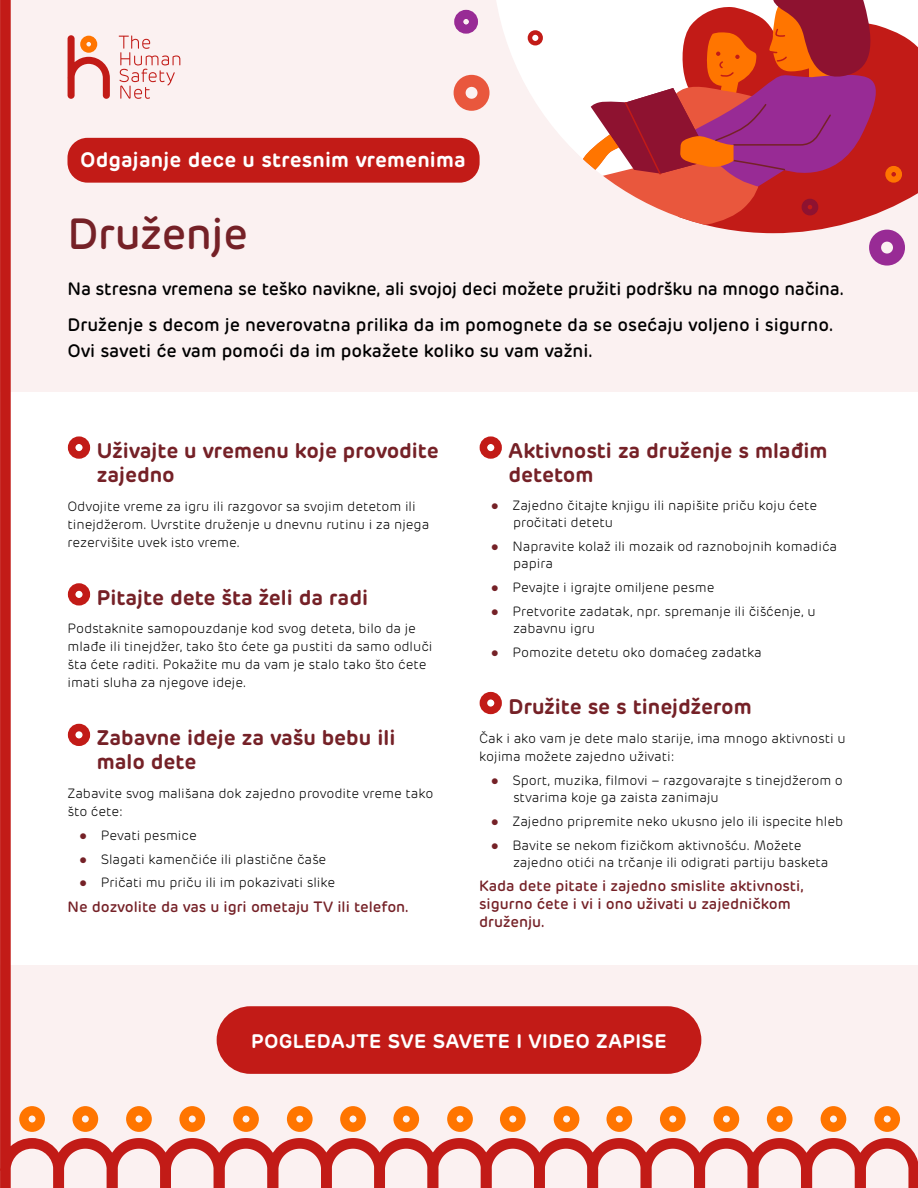
<style>
.page{position:relative;width:918px;height:1188px;background:#fff}
.page>*{position:absolute;margin:0;border:0;box-sizing:border-box;transform-origin:0 0}
.t1{font:500 43.5px "Rubrik";letter-spacing:-.01em;color:#752127}
.t2{font:600 21px/24px "Rubrik";color:#752127}
.t3{font:600 20.85px "Rubrik";letter-spacing:.01em;color:#fff}
.t4{font:600 19.5px "Rubrik";letter-spacing:.02em;color:#fff}
.t5{font:500 18px/36.3px "Rubrik";letter-spacing:-.005em;color:#000}
.t6{font:500 15px/18px "Rubrik";color:#752127}
.t7{font:300 13.5px/18px "Rubrik";color:#000}
.s1{font-family:"Arial";font-weight:400;color:#752127}
</style>
<div class="page">
<div style="left:0;top:0;width:918px;height:392px;background:#fbf1f1"></div>
<div style="left:0;top:966px;width:918px;height:222px;background:#fbf1f1"></div>
<div style="left:217px;top:1006px;width:484px;height:68px;background:#c21b17;border-radius:34px"></div>
<svg style="left:888px;top:15px;width:30px;height:218px;fill:#c21b17"></svg>
<div style="left:67px;top:138px;width:413px;height:45px;background:#c21b17;border-radius:20px"></div>
<svg style="left:67px;top:35px;width:43px;height:64px"></svg>
<svg style="left:119px;top:35px;width:61px;height:64px"></svg>
<div style="left:869px;top:230px;width:36px;height:36px;border:12px solid #982b95;border-radius:50%"></div>
<div style="left:454px;top:75px;width:36px;height:36px;border:12px solid #e9573d;border-radius:50%"></div>
<div style="left:454px;top:10px;width:24px;height:24px;border:9px solid #982b95;border-radius:50%"></div>
<div style="left:885px;top:166px;width:17px;height:17px;border:6px solid #ff7500;border-radius:50%"></div>
<svg style="left:496px;top:0;width:392px;height:233px"></svg>
<svg style="left:72px;top:1106px;width:26px;height:26px"></svg>
<svg style="left:0;top:0;width:64px;height:1188px"></svg>
<svg style="left:126px;top:1106px;width:26px;height:26px"></svg>
<svg style="left:179px;top:1106px;width:26px;height:26px"></svg>
<svg style="left:233px;top:1106px;width:26px;height:26px"></svg>
<svg style="left:287px;top:1106px;width:26px;height:26px"></svg>
<svg style="left:340px;top:1106px;width:26px;height:26px"></svg>
<svg style="left:393px;top:1106px;width:26px;height:26px"></svg>
<svg style="left:447px;top:1106px;width:26px;height:26px"></svg>
<svg style="left:554px;top:1106px;width:25px;height:26px"></svg>
<svg style="left:500px;top:1106px;width:26px;height:26px"></svg>
<svg style="left:606px;top:1106px;width:26px;height:26px"></svg>
<svg style="left:660px;top:1106px;width:26px;height:26px"></svg>
<svg style="left:714px;top:1106px;width:25px;height:26px"></svg>
<svg style="left:767px;top:1106px;width:26px;height:26px"></svg>
<svg style="left:821px;top:1106px;width:25px;height:26px"></svg>
<svg style="left:874px;top:1106px;width:26px;height:26px"></svg>
<svg style="left:53px;top:1138px;width:865px;height:50px"></svg>
<div style="left:68px;top:436px;width:22px;height:23px;border:8px solid #c21b17;border-radius:50%"></div>
<div style="left:68px;top:583px;width:22px;height:23px;border:8px solid #c21b17;border-radius:50%"></div>
<div style="left:68px;top:724px;width:22px;height:22px;border:8px solid #c21b17;border-radius:50%"></div>
<div style="left:480px;top:436px;width:22px;height:23px;border:8px solid #c21b17;border-radius:50%"></div>
<div style="left:480px;top:692px;width:22px;height:22px;border:8px solid #c21b17;border-radius:50%"></div>
<h3 class="t3" style="left:80px;top:146px;width:387px">Odgajanje dece u stresnim vremenima</h3>
<h1 class="t1" style="left:68px;top:208px;width:182px">Druženje</h1>
<h3 class="t5" style="left:68px;top:271px;width:779px">Na stresna vremena se teško navikne, ali svojoj deci možete pružiti podršku na mnogo načina.<br>Druženje s decom je neverovatna prilika da im pomognete da se osećaju voljeno i sigurno.</h3>
<h3 class="t5" style="left:68px;top:333px;width:527px">Ovi saveti će vam pomoći da im pokažete koliko su vam važni.</h3>
<h2 class="t2" style="left:97px;top:439px;width:343px">Uživajte u vremenu koje provodite zajedno</h2>
<p class="t7" style="left:68px;top:497px;width:363px">Odvojite vreme za igru ili razgovor sa svojim detetom ili tinejdžerom. Uvrstite druženje u dnevnu rutinu i za njega rezervišite uvek isto vreme.</p>
<h2 class="t2" style="left:97px;top:585px;width:273px">Pitajte dete šta želi da radi</h2>
<p class="t7" style="left:68px;top:620px;width:367px">Podstaknite samopouzdanje kod svog deteta, bilo da je mlađe ili tinejdžer, tako što ćete ga pustiti da samo odluči šta ćete raditi. Pokažite mu da vam je stalo tako što ćete imati sluha za njegove ideje.</p>
<h2 class="t2" style="left:97px;top:726px;width:300px">Zabavne ideje za vašu bebu ili malo dete</h2>
<p class="t7" style="left:68px;top:785px;width:367px">Zabavite svog mališana dok zajedno provodite vreme tako što ćete:</p>
<p class="t7" style="left:79px;top:827px;width:119px"><span class="s1">●</span> Pevati pesmice</p>
<p class="t7" style="left:79px;top:850px;width:249px"><span class="s1">●</span> Slagati kamenčiće ili plastične čaše</p>
<p class="t7" style="left:79px;top:874px;width:258px"><span class="s1">●</span> Pričati mu priču ili im pokazivati slike</p>
<p class="t6" style="left:68px;top:898px;width:343px">Ne dozvolite da vas u igri ometaju TV ili telefon.</p>
<h2 class="t2" style="left:509px;top:439px;width:320px">Aktivnosti za druženje s mlađim detetom</h2>
<p class="t7" style="left:513px;top:497px;width:306px;line-height:17.2px;text-indent:-22px"><span class="s1">●</span> Zajedno čitajte knjigu ili napišite priču koju ćete pročitati detetu</p>
<p class="t7" style="left:513px;top:538px;width:326px;line-height:17.2px;text-indent:-22px"><span class="s1">●</span> Napravite kolaž ili mozaik od raznobojnih komadića papira</p>
<p class="t7" style="left:491px;top:579px;width:225px"><span class="s1">●</span> Pevajte i igrajte omiljene pesme</p>
<p class="t7" style="left:513px;top:603px;width:304px;line-height:17.2px;text-indent:-22px"><span class="s1">●</span> Pretvorite zadatak, npr. spremanje ili čišćenje, u zabavnu igru</p>
<p class="t7" style="left:491px;top:643px;width:272px"><span class="s1">●</span> Pomozite detetu oko domaćeg zadatka</p>
<h2 class="t2" style="left:509px;top:695px;width:245px">Družite se s tinejdžerom</h2>
<p class="t7" style="left:479px;top:730px;width:368px">Čak i ako vam je dete malo starije, ima mnogo aktivnosti u kojima možete zajedno uživati:</p>
<p class="t7" style="left:513px;top:772px;width:331px;line-height:17.2px;text-indent:-22px"><span class="s1">●</span> Sport, muzika, filmovi – razgovarajte s tinejdžerom o stvarima koje ga zaista zanimaju</p>
<p class="t7" style="left:491px;top:813px;width:354px"><span class="s1">●</span> Zajedno pripremite neko ukusno jelo ili ispecite hleb</p>
<p class="t7" style="left:513px;top:837px;width:317px;line-height:17.2px;text-indent:-22px"><span class="s1">●</span> Bavite se nekom fizičkom aktivnošću. Možete zajedno otići na trčanje ili odigrati partiju basketa</p>
<p class="t6" style="left:479px;top:877px;width:326px">Kada dete pitate i zajedno smislite aktivnosti, sigurno ćete i vi i ono uživati u zajedničkom druženju.</p>
<h3 class="t4" style="left:251px;top:1028px;width:417px">POGLEDAJTE SVE SAVETE I VIDEO ZAPISE</h3>
</div>
